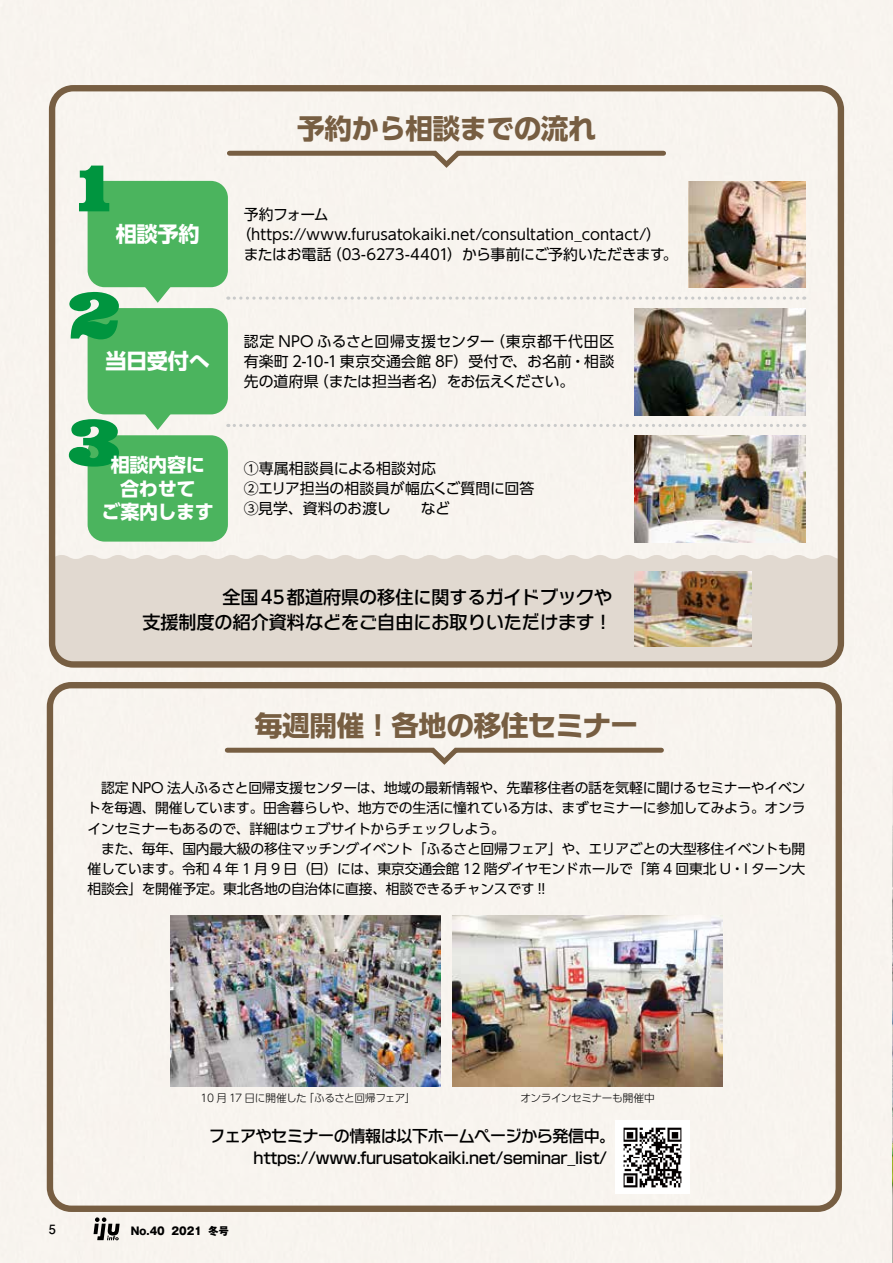
<style>
.page{position:relative;width:893px;height:1263px;background:#f8f4ef}
.page>*{position:absolute;margin:0;border:0;box-sizing:border-box;transform-origin:0 0}
.t1{font:53.1px "MO Suuji HC A An";color:#00953f}
.t2{font:700 27.6px "UD Shin Go Pr 6 N";letter-spacing:-.015em;color:#775e42}
.t3{font:700 21.3px "UD Shin Go Pr 6 N";letter-spacing:-.015em;color:#fff}
.t4{font:700 19.2px/23.4px "UD Shin Go Pr 6 N";letter-spacing:-.02em;color:#fff;text-align:center}
.t5{font:500 18px "Typelabo N Std";color:#000}
.t6{font:500 18px "UD Shin Go Pr 6 N";color:#000}
.t7{font:500 15.9px/21.3px "Typelabo N Std";letter-spacing:-.02em;color:#000}
.t8{font:14.85px/20.2px "UD Shin Go Pr 6 N";color:#000;text-align:justify}
.t9{font:14.85px "UD Shin Go Pr 6 N";letter-spacing:-.025em;color:#000}
.t10{font:13.8px/20.2px "UD Shin Go Pr 6 N";letter-spacing:-.02em;color:#000}
.t11{font:700 12.75px "Futo Go B101 Pr 6 N";color:#000}
.t12{font:300 10.65px "UD Shin Go Pr 6 N";letter-spacing:-.045em;color:#000}
.t13{font:800 10.5px "Gothic MB101 Pr 6 N";color:#000;scale:.95 1}
.s1{font-family:"Typelabo N Std"}
.s2{font-family:"UD Shin Go Pr 6 N"}
</style>
<div class="page">
<img style="left:892px;top:670px;width:1px;height:593px">
<div style="left:52px;top:555px;width:789px;height:109px;background:#e1d9d0"></div>
<div style="left:49px;top:85px;width:795px;height:583px;border:6px solid #775e42;border-radius:21px"></div>
<div style="left:47px;top:682px;width:795px;height:530px;border:6px solid #775e42;border-radius:21px"></div>
<svg style="left:222px;top:745px;width:444px;height:23px"></svg>
<img style="left:616px;top:1120px;width:73px;height:74px">
<svg style="left:224px;top:148px;width:444px;height:23px"></svg>
<div style="left:88px;top:181px;width:140px;height:106px;background:#4bb45e;border-radius:17px"></div>
<svg style="left:134px;top:287px;width:48px;height:16px"></svg>
<img style="left:689px;top:181px;width:116px;height:107px">
<div style="left:88px;top:308px;width:140px;height:106px;background:#4bb45e;border-radius:17px"></div>
<svg style="left:134px;top:414px;width:48px;height:16px"></svg>
<img style="left:634px;top:309px;width:171px;height:106px">
<div style="left:88px;top:435px;width:140px;height:107px;background:#4bb45e;border-radius:17px"></div>
<img style="left:634px;top:436px;width:171px;height:106px">
<img style="left:634px;top:572px;width:117px;height:75px">
<svg style="left:228px;top:296px;width:577px;height:4px"></svg>
<svg style="left:228px;top:424px;width:577px;height:3px"></svg>
<img style="left:170px;top:915px;width:271px;height:171px">
<img style="left:452px;top:915px;width:271px;height:171px">
<svg style="left:94px;top:1217px;width:26px;height:23px"></svg>
<h1 class="t1" style="left:68px;top:165px;width:55px">1</h1>
<h3 class="t3" style="left:116px;top:217px;width:86px">相談予約</h3>
<h1 class="t1" style="left:68px;top:292px;width:55px">2</h1>
<h3 class="t3" style="left:105px;top:344px;width:106px">当日受付へ</h3>
<h1 class="t1" style="left:68px;top:419px;width:55px">3</h1>
<h3 class="t4" style="left:101px;top:453px;width:114px">相談内容に合わせて<br>ご案内します</h3>
<h2 class="t2" style="left:297px;top:106px;width:300px">予約から相談まで<span class="s1">の</span>流<span class="s1">れ</span></h2>
<p class="t8" style="left:244px;top:203px;width:87px">予約フォーム</p>
<p class="t8" style="left:236px;top:223px;width:426px">（https://www.furusatokaiki.net/consultation_contact/）</p>
<p class="t9" style="left:244px;top:242px;width:435px">またはお電話（03-6273-4401）から事前にご予約いただきます。</p>
<p class="t8" style="left:244px;top:330px;width:372px">認定 NPO ふるさと回帰支援センター（東京都千代田区有楽町 2-10-1 東京交通会館 8F）受付で、お名前・相談先の道府県（または担当者名）をお伝えください。</p>
<p class="t8" style="left:244px;top:458px;width:292px;text-align:left">①専属相談員による相談対応<br>②エリア担当の相談員が幅広くご質問に回答<br>③見学、資料のお渡し　　など</p>
<h3 class="t6" style="left:222px;top:583px;width:391px">全国45都道府県の移住に関する<span class="s1">ガイドブックや</span></h3>
<h3 class="t5" style="left:142px;top:608px;width:471px"><span class="s2">支援制度</span>の<span class="s2">紹介資料</span>などをご<span class="s2">自由</span>にお<span class="s2">取</span>りいただけます！</h3>
<h2 class="t2" style="left:255px;top:703px;width:385px">毎週開催<span class="s1">！</span>各地<span class="s1">の</span>移住<span class="s1">セミナー</span></h2>
<p class="t10" style="left:87px;top:777px;width:720px">　認定 NPO 法人ふるさと回帰支援センターは、地域の最新情報や、先輩移住者の話を気軽に聞けるセミナーやイベントを毎週、開催しています。田舎暮らしや、地方での生活に憧れている方は、まずセミナーに参加してみよう。オンラインセミナーもあるので、詳細はウェブサイトからチェックしよう。<br>　また、毎年、国内最大級の移住マッチングイベント「ふるさと回帰フェア」や、エリアごとの大型移住イベントも開催しています。令和 4 年 1 月 9 日（日）には、東京交通会館 12 階ダイヤモンドホールで「第 4 回東北 U・I ターン大相談会」を開催予定。東北各地の自治体に直接、相談できるチャンスです !!</p>
<p class="t12" style="left:201px;top:1089px;width:216px">10 月 17 日に開催した「ふるさと回帰フェア」</p>
<p class="t12" style="left:520px;top:1089px;width:136px">オンラインセミナーも開催中</p>
<p class="t7" style="left:254px;top:1124px;width:363px;text-indent:-44px">フェアやセミナーの<span class="s2">情報</span>は<span class="s2">以下</span>ホームページから<span class="s2">発信中</span>。https://www.furusatokaiki.net/seminar_list/</p>
<p class="t11" style="left:49px;top:1219px;width:9px">5</p>
<p class="t13" style="left:131px;top:1222px;width:104px">No.40 2021 冬号</p>
</div>
